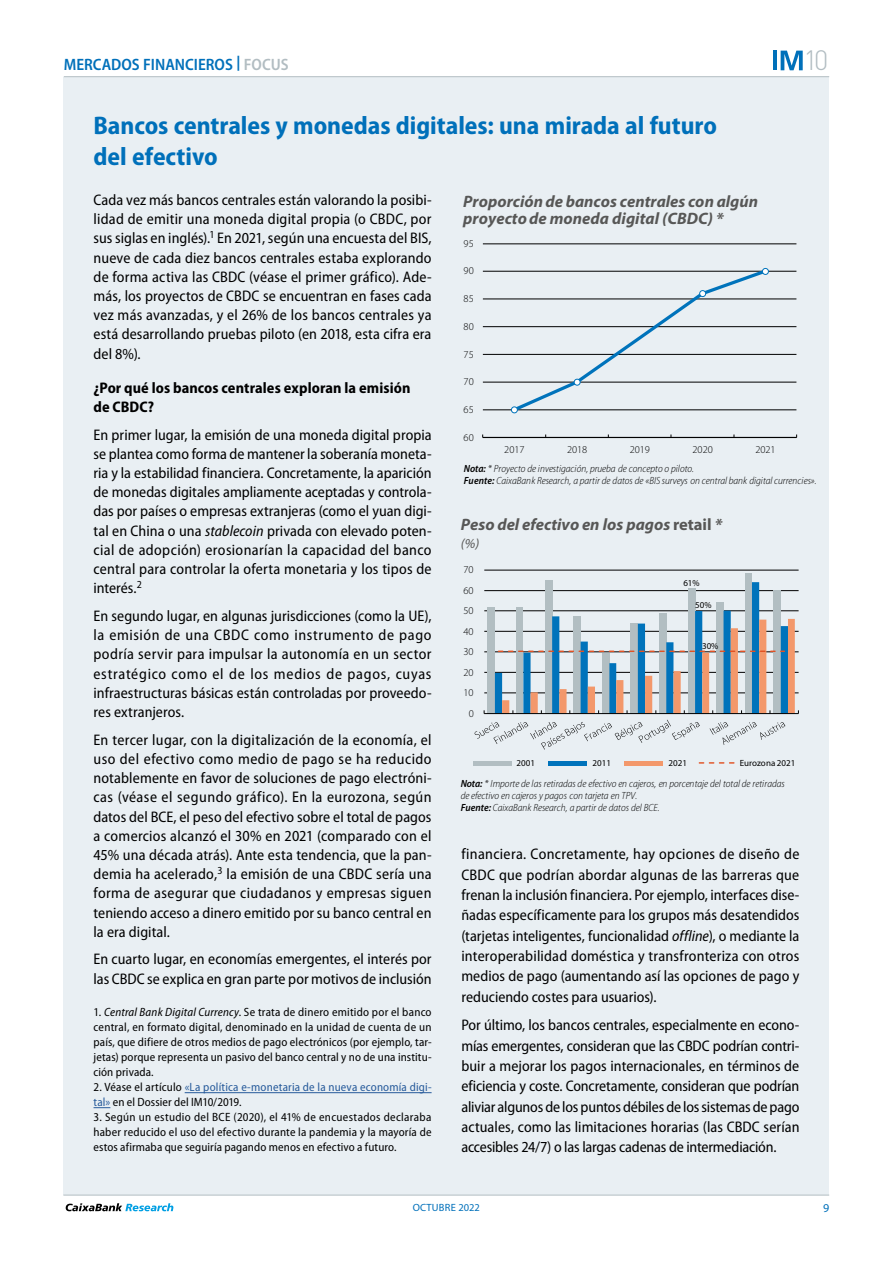
<style>
.page{position:relative;width:893px;height:1263px;background:#fff}
.page>*{position:absolute;margin:0;border:0;box-sizing:border-box;transform-origin:0 0}
.t1{font:300 27.6px "DIN Pro";color:#b2bdc2}
.t2{font:700 semi-condensed 25.5px/30.6px "Myriad Pro";color:#0070ba}
.t3{font:italic 700 16.5px/16.5px "Myriad Pro";letter-spacing:.005em;color:#575756}
.t4{font:600 semi-condensed 16.5px "Myriad Pro";color:#0070ba}
.t5{font:semi-condensed 15.3px/19.2px "Myriad Pro";color:#000;text-align:justify}
.t6{font:700 semi-condensed 15.3px/19.2px "Myriad Pro";letter-spacing:.005em;color:#000}
.t7{font:italic 13.65px "Myriad Pro";color:#575756}
.t8{font:semi-condensed 12px/15px "Myriad Pro";letter-spacing:.01em;color:#000;text-align:justify}
.t9{font:semi-condensed 12px/15px "Myriad Pro";letter-spacing:.01em;color:#275b9b}
.t10{font:12px "Myriad Pro";color:#0070ba}
.t11{font:italic 300 semi-condensed 10.5px/11.7px "Myriad Pro";letter-spacing:-.005em;color:#000}
.t12{font:300 10.5px "Myriad Pro";letter-spacing:-.005em;color:#000}
.t13{font:10.5px "Myriad Pro";letter-spacing:.02em;color:#0070ba}
.t14{font:9px "Myriad Pro";letter-spacing:.005em;color:#000}
.s1{color:#b2bdc2}
.s2{font-style:italic}
.s3{font-weight:600}
.s4{font-style:normal}
.s5{color:#000}
</style>
<div class="page">
<div style="left:64px;top:77px;width:765px;height:1118px;background:#e9eff3"></div>
<hr style="left:64px;top:76px;width:765px;height:1px;background:#b2bdc2">
<hr style="left:63px;top:1195px;width:766px;height:1px;background:#b2bdc2">
<svg style="left:66px;top:1203px;width:107px;height:8px"></svg>
<svg style="left:781px;top:51px;width:22px;height:19px"></svg>
<hr style="left:773px;top:51px;width:4px;height:19px;background:#0070ba">
<hr style="left:483px;top:410px;width:313px;height:1px;background:#000">
<hr style="left:483px;top:382px;width:313px;height:1px;background:#000">
<hr style="left:483px;top:354px;width:313px;height:1px;background:#000">
<hr style="left:483px;top:326px;width:313px;height:1px;background:#000">
<hr style="left:483px;top:299px;width:313px;height:1px;background:#000">
<hr style="left:483px;top:271px;width:313px;height:1px;background:#000">
<hr style="left:483px;top:244px;width:313px;height:1px;background:#000">
<hr style="left:483px;top:437px;width:314px;height:1px;background:#000">
<svg style="left:510px;top:268px;width:259px;height:146px"></svg>
<div style="left:762px;top:268px;width:7px;height:7px;border:1px solid #0073bb;border-radius:50%"></div>
<hr style="left:185px;top:1092px;width:247px;height:1px;background:#275b9b">
<svg style="left:94px;top:1107px;width:16px;height:1px"></svg>
<hr style="left:484px;top:693px;width:315px;height:1px;background:#000">
<hr style="left:484px;top:672px;width:315px;height:1px;background:#000">
<hr style="left:484px;top:652px;width:315px;height:1px;background:#000">
<hr style="left:484px;top:631px;width:315px;height:1px;background:#000">
<hr style="left:484px;top:610px;width:315px;height:1px;background:#000">
<hr style="left:484px;top:590px;width:315px;height:1px;background:#000">
<hr style="left:484px;top:570px;width:315px;height:1px;background:#000">
<div style="left:745px;top:573px;width:7px;height:140px;background:#b2bec2"></div>
<div style="left:545px;top:580px;width:7px;height:133px;background:#b2bec2"></div>
<div style="left:488px;top:607px;width:7px;height:106px;background:#b2bec2"></div>
<hr style="left:484px;top:713px;width:314px;height:1px;background:#000">
<svg style="left:495px;top:582px;width:304px;height:131px"></svg>
<svg style="left:475px;top:720px;width:225px;height:30px"></svg>
<svg style="left:710px;top:722px;width:75px;height:23px"></svg>
<hr style="left:473px;top:761px;width:38px;height:4px;background:#b2bec2">
<hr style="left:549px;top:761px;width:38px;height:4px;background:#0073bb">
<hr style="left:625px;top:761px;width:38px;height:4px;background:#f3986b">
<svg style="left:699px;top:762px;width:36px;height:2px"></svg>
<p class="t4" style="left:64px;top:55px;width:226px">MERCADOS FINANCIEROS <sup>|</sup> <span class="s1">FOCUS</span></p>
<h1 class="t1" style="left:803px;top:39px;width:26px">10</h1>
<h2 class="t2" style="left:94px;top:110px;width:625px">Bancos centrales y monedas digitales: una mirada al futuro del efectivo</h2>
<p class="t5" style="left:94px;top:191px;width:340px">Cada vez más bancos centrales están valorando la posibi&shy;lidad de emitir una moneda digital propia (o CBDC, por sus siglas en inglés).<sup>1</sup> En 2021, según una encuesta del BIS, nueve de cada diez bancos centrales estaba explorando de forma activa las CBDC (véase el primer gráfico). Ade&shy;más, los proyectos de CBDC se encuentran en fases cada vez más avanzadas, y el 26% de los bancos centrales ya está desarrollando pruebas piloto (en 2018, esta cifra era del 8%).</p>
<p class="t6" style="left:94px;top:378px;width:318px">¿Por qué los bancos centrales exploran la emisión de CBDC?</p>
<p class="t5" style="left:94px;top:425px;width:340px">En primer lugar, la emisión de una moneda digital propia se plantea como forma de mantener la soberanía moneta&shy;ria y la estabilidad financiera. Concretamente, la aparición de monedas digitales ampliamente aceptadas y controla&shy;das por países o empresas extranjeras (como el yuan digi&shy;tal en China o una <span class="s2">stablecoin</span> privada con elevado poten&shy;cial de adopción) erosionarían la capacidad del banco central para controlar la oferta monetaria y los tipos de interés.<sup>2</sup></p>
<p class="t5" style="left:94px;top:606px;width:340px">En segundo lugar, en algunas jurisdicciones (como la UE), la emisión de una CBDC como instrumento de pago podría servir para impulsar la autonomía en un sector estratégico como el de los medios de pagos, cuyas infraestructuras básicas están controladas por proveedo&shy;res extranjeros.</p>
<p class="t5" style="left:94px;top:730px;width:340px">En tercer lugar, con la digitalización de la economía, el uso del efectivo como medio de pago se ha reducido notablemente en favor de soluciones de pago electróni&shy;cas (véase el segundo gráfico). En la eurozona, según datos del BCE, el peso del efectivo sobre el total de pagos a comercios alcanzó el 30% en 2021 (comparado con el 45% una década atrás). Ante esta tendencia, que la pan&shy;demia ha acelerado,<sup>3</sup> la emisión de una CBDC sería una forma de asegurar que ciudadanos y empresas siguen teniendo acceso a dinero emitido por su banco central en la era digital.</p>
<p class="t5" style="left:94px;top:950px;width:340px">En cuarto lugar, en economías emergentes, el interés por las CBDC se explica en gran parte por motivos de inclusión</p>
<p class="t3" style="left:463px;top:193px;width:296px">Proporciónde bancos centrales con algún proyectode moneda digital (CBDC) *</p>
<p class="t12" style="left:464px;top:237px;width:12px">95</p>
<p class="t12" style="left:464px;top:265px;width:12px">90</p>
<p class="t12" style="left:464px;top:292px;width:12px">85</p>
<p class="t12" style="left:464px;top:320px;width:12px">80</p>
<p class="t12" style="left:464px;top:348px;width:12px">75</p>
<p class="t12" style="left:464px;top:375px;width:12px">70</p>
<p class="t12" style="left:464px;top:403px;width:12px">65</p>
<p class="t12" style="left:464px;top:431px;width:12px">60</p>
<p class="t12" style="left:504px;top:443px;width:22px">2017</p>
<p class="t12" style="left:567px;top:443px;width:22px">2018</p>
<p class="t12" style="left:630px;top:443px;width:22px">2019</p>
<p class="t12" style="left:693px;top:443px;width:22px">2020</p>
<p class="t12" style="left:755px;top:443px;width:22px">2021</p>
<p class="t11" style="left:464px;top:463px;width:354px"><span class="s3">Nota:</span> * Proyecto de investigación, prueba de concepto o piloto.<br><span class="s3">Fuente:</span> CaixaBank Research, a partir de datos de «BIS surveys on central bank digitalcurrencies».</p>
<p class="t3" style="left:461px;top:517px;width:263px">Peso del efectivo en los pagos <span class="s4">retail</span> *</p>
<p class="t7" style="left:461px;top:537px;width:20px">(%)</p>
<p class="t12" style="left:464px;top:563px;width:12px">70</p>
<p class="t14" style="left:683px;top:578px;width:18px">61%</p>
<p class="t14" style="left:695px;top:600px;width:18px">50%</p>
<p class="t14" style="left:702px;top:641px;width:18px">30%</p>
<p class="t12" style="left:464px;top:584px;width:12px">60</p>
<p class="t12" style="left:464px;top:604px;width:12px">50</p>
<p class="t12" style="left:464px;top:625px;width:12px">40</p>
<p class="t12" style="left:464px;top:645px;width:12px">30</p>
<p class="t12" style="left:464px;top:666px;width:12px">20</p>
<p class="t12" style="left:464px;top:686px;width:12px">10</p>
<p class="t12" style="left:469px;top:707px;width:7px">0</p>
<p class="t14" style="left:516px;top:758px;width:20px">2001</p>
<p class="t14" style="left:592px;top:758px;width:20px">2011</p>
<p class="t14" style="left:668px;top:758px;width:20px">2021</p>
<p class="t14" style="left:740px;top:758px;width:57px">Eurozona 2021</p>
<p class="t11" style="left:461px;top:778px;width:326px"><span class="s3">Nota:</span> * Importe de las retiradas de efectivo en cajeros, en porcentaje del total de retiradas de efectivo en cajeros y pagos con tarjeta en TPV.<br><span class="s3">Fuente:</span> CaixaBank Research, a partir de datos del BCE.</p>
<p class="t5" style="left:461px;top:844px;width:340px;line-height:20.4px">financiera. Concretamente, hay opciones de diseño de CBDC que podrían abordar algunas de las barreras que frenan la inclusión financiera. Por ejemplo, interfaces dise&shy;ñadas específicamente para los grupos más desatendidos (tarjetas inteligentes, funcionalidad <span class="s2">offline</span>), o mediante la interoperabilidad doméstica y transfronteriza con otros medios de pago (aumentando así las opciones de pago y reduciendo costes para usuarios).</p>
<p class="t5" style="left:461px;top:1015px;width:340px;line-height:20.4px">Por último, los bancos centrales, especialmente en econo&shy;mías emergentes, consideran que las CBDC podrían contri&shy;buir a mejorar los pagos internacionales, en términos de eficiencia y coste. Concretamente, consideran que podrían aliviar algunos de los puntos débiles de los sistemas de pago actuales, como las limitaciones horarias (las CBDC serían accesibles 24/7) o las largas cadenas de intermediación.</p>
<p class="t8" style="left:94px;top:1005px;width:340px">1. <span class="s2">Central Bank Digital Currency</span>. Se trata de dinero emitido por el banco central, en formato digital, denominado en la unidad de cuenta de un país, que difiere de otros medios de pago electrónicos (por ejemplo, tar&shy;jetas) porque representa un pasivo del banco central y no de una institu&shy;ción privada.</p>
<p class="t9" style="left:94px;top:1080px;width:340px"><span class="s5">2. Véase el artículo</span> «La política e-monetaria de la nueva economía digi&shy;tal» <span class="s5">en el Dossier del IM10/2019.</span></p>
<p class="t8" style="left:94px;top:1110px;width:339px">3. Según un estudio del BCE (2020), el 41% de encuestados declaraba haber reducido el uso del efectivo durante la pandemia y la mayoría de estos afirmaba que seguiría pagando menos en efectivo a futuro.</p>
<p class="t13" style="left:413px;top:1201px;width:69px">OCTUBRE 2022</p>
<p class="t10" style="left:823px;top:1201px;width:8px">9</p>
</div>
